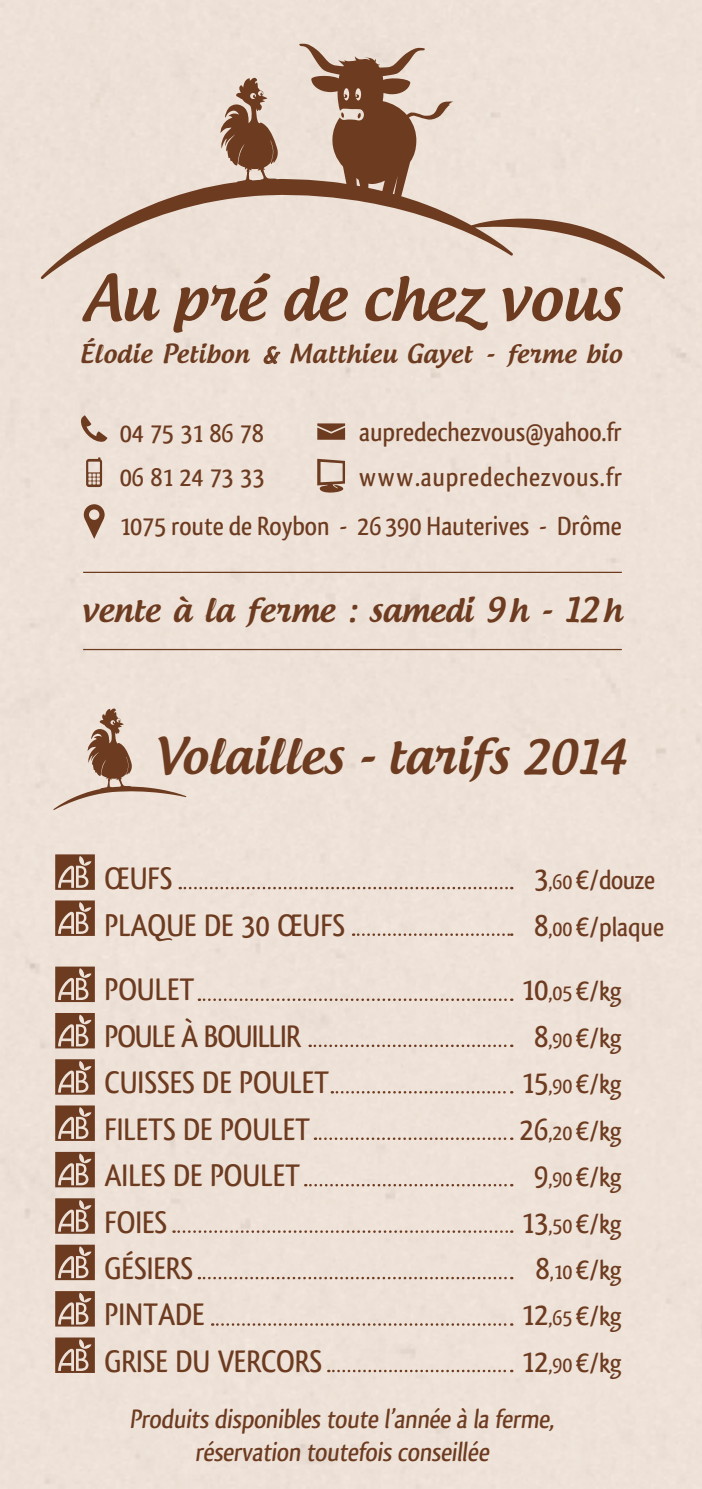
<style>
.page{position:relative;width:702px;height:1489px;background:#fff}
.page>*{position:absolute;margin:0;border:0;box-sizing:border-box;transform-origin:0 0}
.t1{font:500 48.5px "Androgyne";letter-spacing:.01em;color:#6d3b20}
.t2{font:500 32.5px "Qlassik";color:#6d3b20}
.t3{font:500 32.5px "Androgyne";color:#6d3b20}
.t4{font:500 32.5px "Qlassik";letter-spacing:-.03em;color:#6d3b20}
.t5{font:500 27.5px/44.5px "Qlassik";color:#6d3b20}
.t6{font:500 25px "Androgyne";letter-spacing:.015em;color:#6d3b20}
.s1{font-family:"Qlassik";font-weight:700;font-style:italic}
.s2{font-size:45px}
.s3{font-size:32.5px}
.s4{font-size:22.5px}
</style>
<div class="page">
<div style="left:0;top:0;width:702px;height:1488px;background:#eee2d8"></div>
<svg style="left:53px;top:707px;width:133px;height:103px;background:#d8c6b9"></svg>
<svg style="left:84px;top:504px;width:21px;height:35px"></svg>
<svg style="left:80px;top:415px;width:27px;height:27px"></svg>
<svg style="left:86px;top:457px;width:16px;height:30px"></svg>
<svg style="left:263px;top:346px;width:17px;height:18px"></svg>
<svg style="left:317px;top:423px;width:28px;height:17px"></svg>
<svg style="left:317px;top:459px;width:28px;height:36px"></svg>
<hr style="left:83px;top:571px;width:538px;height:2px;background:#6d3b20">
<hr style="left:83px;top:649px;width:538px;height:1px;background:#6d3b20">
<svg style="left:41px;top:44px;width:624px;height:289px;background:#d9c7ba"></svg>
<svg style="left:199px;top:998px;width:313px;height:2px"></svg>
<svg style="left:310px;top:1044px;width:202px;height:3px"></svg>
<svg style="left:353px;top:933px;width:159px;height:2px"></svg>
<svg style="left:180px;top:886px;width:332px;height:3px"></svg>
<svg style="left:332px;top:1090px;width:180px;height:3px"></svg>
<svg style="left:315px;top:1137px;width:197px;height:2px"></svg>
<svg style="left:305px;top:1183px;width:207px;height:3px"></svg>
<svg style="left:173px;top:1230px;width:339px;height:2px"></svg>
<svg style="left:199px;top:1276px;width:313px;height:3px"></svg>
<svg style="left:212px;top:1323px;width:300px;height:2px"></svg>
<svg style="left:328px;top:1369px;width:184px;height:2px"></svg>
<svg style="left:55px;top:854px;width:40px;height:35px"></svg>
<svg style="left:55px;top:966px;width:40px;height:36px"></svg>
<svg style="left:55px;top:900px;width:40px;height:35px"></svg>
<svg style="left:55px;top:1244px;width:40px;height:35px"></svg>
<svg style="left:55px;top:1151px;width:40px;height:36px"></svg>
<svg style="left:55px;top:1105px;width:40px;height:35px"></svg>
<svg style="left:55px;top:1012px;width:40px;height:36px"></svg>
<svg style="left:55px;top:1059px;width:40px;height:35px"></svg>
<svg style="left:55px;top:1290px;width:40px;height:36px"></svg>
<svg style="left:55px;top:1198px;width:40px;height:35px"></svg>
<svg style="left:55px;top:1337px;width:40px;height:35px"></svg>
<p class="t6" style="left:80px;top:338px;width:543px">Élodie Petibon <span class="s1">&amp;</span>Matthieu Gayet - ferme bio</p>
<p class="t5" style="left:359px;top:410px;width:264px">aupredechezvous@yahoo.fr www.aupredechezvous.fr</p>
<p class="t5" style="left:120px;top:503px;width:503px">1075 route de Roybon - 26 390 Hauterives - Drôme</p>
<p class="t5" style="left:120px;top:410px;width:146px">04 75 31 86 78<br>06 81 24 73 33</p>
<p class="t3" style="left:81px;top:588px;width:541px">vente à la ferme : samedi 9h - 12h</p>
<h1 class="t1" style="left:154px;top:724px;width:474px">Volailles - tarifs <span class="s2">2014</span></h1>
<p class="t2" style="left:105px;top:859px;width:69px">ŒUFS</p>
<p class="t5" style="left:534px;top:857px;width:122px"><span class="s3">3</span><span class="s4">,60</span> €/douze</p>
<p class="t2" style="left:105px;top:905px;width:242px">PLAQUE DE 30 ŒUFS</p>
<p class="t5" style="left:534px;top:904px;width:131px"><span class="s3">8</span><span class="s4">,00</span> €/plaque</p>
<p class="t2" style="left:105px;top:970px;width:91px">POULET</p>
<p class="t5" style="left:521px;top:968px;width:101px"><span class="s3">10</span><span class="s4">,05</span> €/kg</p>
<p class="t4" style="left:105px;top:1016px;width:198px">POULE À BOUILLIR</p>
<p class="t5" style="left:534px;top:1015px;width:89px"><span class="s3">8</span><span class="s4">,90</span> €/kg</p>
<p class="t2" style="left:105px;top:1063px;width:226px">CUISSES DE POULET</p>
<p class="t5" style="left:521px;top:1061px;width:101px"><span class="s3">15</span><span class="s4">,90</span> €/kg</p>
<p class="t2" style="left:105px;top:1109px;width:207px">FILETS DE POULET</p>
<p class="t5" style="left:519px;top:1108px;width:103px"><span class="s3">26</span><span class="s4">,20</span> €/kg</p>
<p class="t2" style="left:105px;top:1156px;width:197px">AILES DE POULET</p>
<p class="t5" style="left:534px;top:1154px;width:89px"><span class="s3">9</span><span class="s4">,90</span> €/kg</p>
<p class="t2" style="left:105px;top:1202px;width:64px">FOIES</p>
<p class="t5" style="left:521px;top:1201px;width:101px"><span class="s3">13</span><span class="s4">,50</span> €/kg</p>
<p class="t2" style="left:105px;top:1249px;width:90px">GÉSIERS</p>
<p class="t5" style="left:535px;top:1247px;width:88px"><span class="s3">8</span><span class="s4">,10</span> €/kg</p>
<p class="t2" style="left:105px;top:1295px;width:102px">PINTADE</p>
<p class="t5" style="left:521px;top:1293px;width:101px"><span class="s3">12</span><span class="s4">,65</span> €/kg</p>
<p class="t2" style="left:105px;top:1341px;width:219px">GRISE DU VERCORS</p>
<p class="t5" style="left:130px;top:1334px;width:493px;line-height:55.8px;text-indent:392px"><span class="s3">12</span><span class="s4">,90</span> €/kg<br>Produits disponibles toute l’année à la ferme,</p>
<p class="t5" style="left:195px;top:1429px;width:300px">réservation toutefois conseillée</p>
</div>
